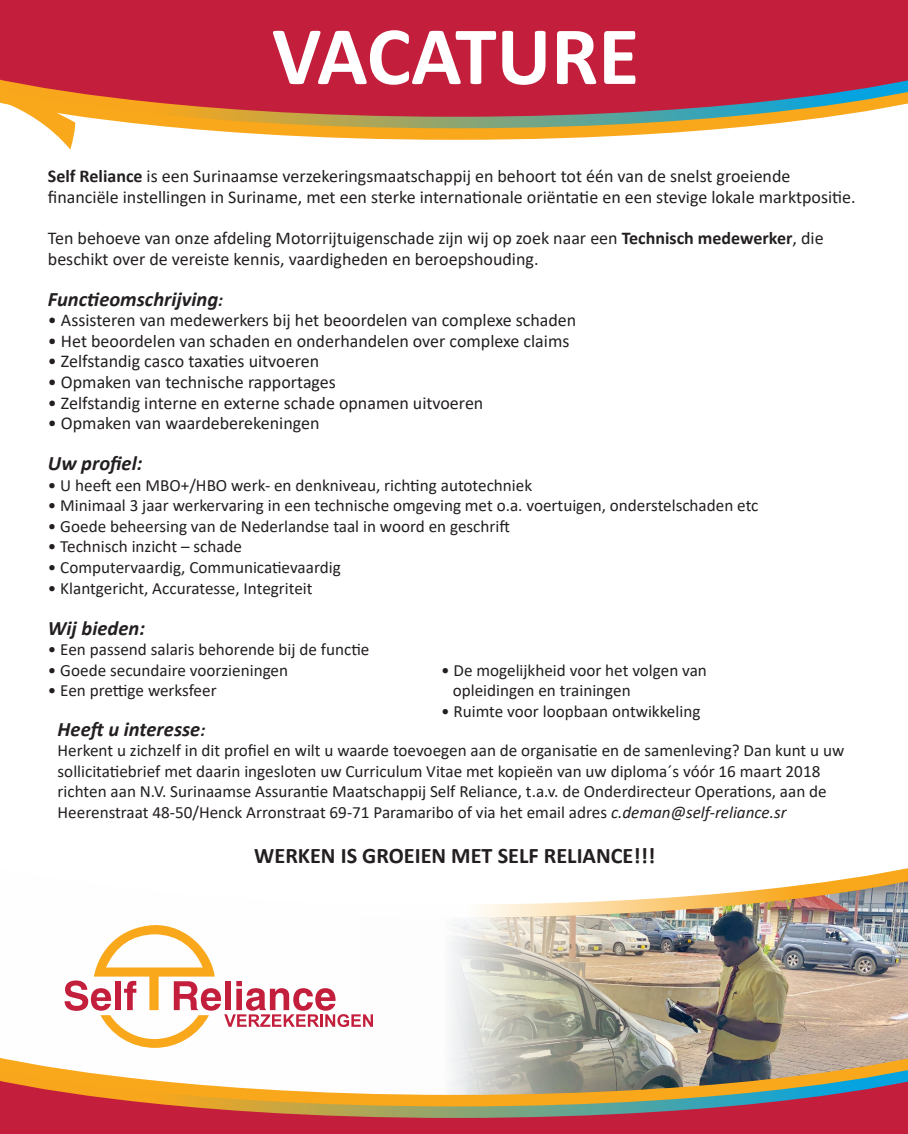
<style>
.page{position:relative;width:908px;height:1134px;background:#fff}
.page>*{position:absolute;margin:0;border:0;box-sizing:border-box;transform-origin:0 0}
.t1{font:700 83.6px "Calibri";color:#fff}
.t2{font:700 22.2px "Calibri";color:#231f20}
.t3{font:italic 700 20.6px "Calibri";color:#231f20}
.t4{font:18px/20.6px "Calibri";color:#231f20}
.t5{font:17.2px/20.6px "Calibri";color:#231f20}
.s1{font-weight:700}
.s2{font-size:18px}
.s3{font-style:italic}
</style>
<div class="page">
<img style="left:450px;top:881px;width:457px;height:176px">
<svg style="left:0;top:1057px;width:907px;height:12px"></svg>
<svg style="left:0;top:1069px;width:907px;height:11px"></svg>
<svg style="left:182px;top:128px;width:547px;height:12px;fill:#f9a71b"></svg>
<svg style="left:0;top:1080px;width:907px;height:54px"></svg>
<svg style="left:84px;top:117px;width:743px;height:11px"></svg>
<svg style="left:65px;top:925px;width:308px;height:123px"></svg>
<svg style="left:0;top:0;width:907px;height:117px;fill:#c31f3d"></svg>
<svg style="left:0;top:85px;width:76px;height:65px"></svg>
<h1 class="t1" style="left:272px;top:-3px;width:368px">VACATURE</h1>
<p class="t4" style="left:48px;top:166px;width:809px"><span class="s1">Self Reliance</span> is een Surinaamse verzekeringsmaatschappij en behoort tot één van de snelst groeiende financiële instellingen in Suriname, met een sterke internationale oriëntatie en een stevige lokale marktpositie.</p>
<p class="t4" style="left:48px;top:227px;width:777px">Ten behoeve van onze afdeling Motorrijtuigenschade zijn wij op zoek naar een <span class="s1">Technisch medewerker</span>, die beschikt over de vereiste kennis, vaardigheden en beroepshouding.</p>
<p class="t3" style="left:48px;top:284px;width:177px">Functieomschrijving<span class="s2">:</span></p>
<p class="t4" style="left:48px;top:310px;width:529px">• Assisteren van medewerkers bij het beoordelen van complexe schaden</p>
<p class="t4" style="left:48px;top:330px;width:523px">• Het beoordelen van schaden en onderhandelen over complexe claims</p>
<p class="t4" style="left:48px;top:351px;width:273px">• Zelfstandig casco taxaties uitvoeren</p>
<p class="t4" style="left:48px;top:371px;width:289px">• Opmaken van technische rapportages</p>
<p class="t4" style="left:48px;top:392px;width:437px">• Zelfstandig interne en externe schade opnamen uitvoeren</p>
<p class="t4" style="left:48px;top:412px;width:273px">• Opmaken van waardeberekeningen</p>
<p class="t3" style="left:48px;top:449px;width:96px">Uw profiel:</p>
<p class="t5" style="left:48px;top:474px;width:485px">• U heeft een MBO+/HBO werk- en denkniveau, richting autotechniek</p>
<p class="t5" style="left:48px;top:495px;width:711px">• Minimaal 3 jaar werkervaring in een technische omgeving met o.a. voertuigen, onderstelschaden etc</p>
<p class="t5" style="left:48px;top:515px;width:463px">• Goede beheersing van de Nederlandse taal in woord en geschrift</p>
<p class="t5" style="left:48px;top:536px;width:196px">• Technisch inzicht – schade</p>
<p class="t5" style="left:48px;top:557px;width:294px">• Computervaardig, Communicatievaardig</p>
<p class="t5" style="left:48px;top:577px;width:266px">• Klantgericht, Accuratesse, Integriteit</p>
<p class="t3" style="left:48px;top:613px;width:99px">Wij bieden:</p>
<p class="t5" style="left:48px;top:639px;width:323px">• Een passend salaris behorende bij de functie</p>
<p class="t5" style="left:48px;top:659px;width:242px">• Goede secundaire voorzieningen</p>
<p class="t5" style="left:48px;top:680px;width:170px">• Een prettige werksfeer</p>
<p class="t3" style="left:58px;top:714px;width:149px">Heeft u interesse<span class="s2">:</span></p>
<p class="t5" style="left:58px;top:740px;width:788px">Herkent u zichzelf in dit profiel en wilt u waarde toevoegen aan de organisatie en de samenleving? Dan kunt u uw sollicitatiebrief met daarin ingesloten uw Curriculum Vitae met kopieën van uw diploma´s vóór 16 maart 2018 richten aan N.V. Surinaamse Assurantie Maatschappij Self Reliance, t.a.v. de Onderdirecteur Operations, aan de Heerenstraat 48-50/Henck Arronstraat 69-71 Paramaribo of via het email adres <span class="s3">c.deman@self-reliance.sr</span></p>
<p class="t2" style="left:254px;top:839px;width:402px">WERKEN IS GROEIEN MET SELF RELIANCE!!!</p>
<p class="t5" style="left:452px;top:659px;width:255px;text-indent:-12px">• De mogelijkheid voor het volgen van opleidingen en trainingen</p>
<p class="t5" style="left:441px;top:700px;width:261px">• Ruimte voor loopbaan ontwikkeling</p>
</div>
